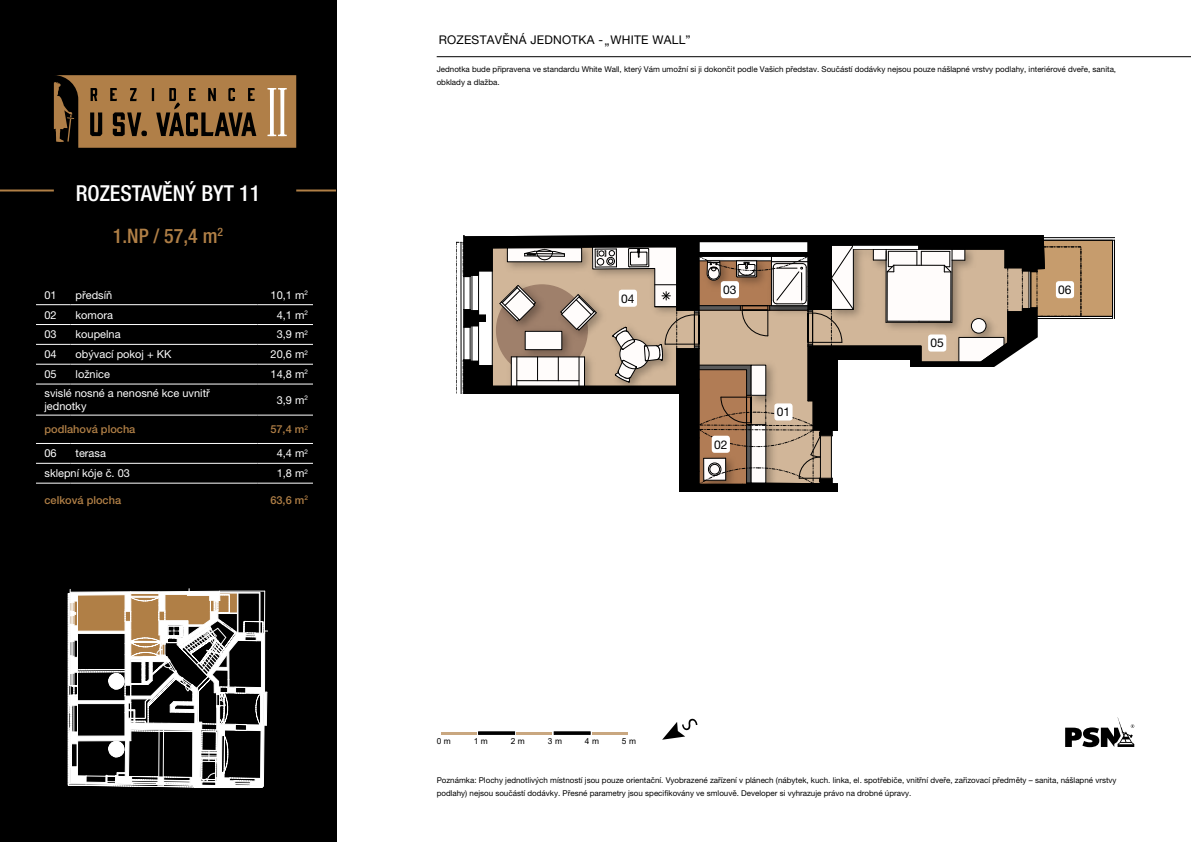
<style>
.page{position:relative;width:1191px;height:842px;background:#fff}
.page>*{position:absolute;margin:0;border:0;box-sizing:border-box;transform-origin:0 0}
.t1{font:500 condensed 22px "Helvetica Neue LT Pro";color:#fff}
.t2{font:500 condensed 20px "Helvetica Neue LT Pro";color:#b07f46}
.t3{font:12px "Helvetica Neue LT Pro";letter-spacing:.02em;color:#000}
.t4{font:11px/13.2px "Helvetica Neue LT Pro";color:#fff}
.t5{font:500 11px "Helvetica Neue LT Pro";color:#b07f46}
.t6{font:8.4px "Arial";color:#000}
.t7{font:8px/12.5px "Helvetica Neue LT Pro";color:#000}
</style>
<div class="page">
<svg style="left:1065px;top:717px;width:69px;height:30px"></svg>
<div style="left:0;top:0;width:336px;height:842px;background:#000"></div>
<hr style="left:437px;top:56px;width:754px;height:1px;background:#000">
<hr style="left:441px;top:732px;width:36px;height:2px;background:#c9a780">
<hr style="left:516px;top:732px;width:36px;height:2px;background:#c9a780">
<hr style="left:478px;top:732px;width:37px;height:2px;background:#000">
<hr style="left:554px;top:732px;width:36px;height:2px;background:#000">
<hr style="left:592px;top:732px;width:36px;height:2px;background:#c9a780">
<svg style="left:662px;top:718px;width:35px;height:22px"></svg>
<svg style="left:456px;top:56px;width:667px;height:436px"></svg>
<svg style="left:54px;top:75px;width:242px;height:73px"></svg>
<hr style="left:296px;top:189px;width:40px;height:2px;background:#b07f46">
<hr style="left:0;top:189px;width:54px;height:2px;background:#b07f46">
<svg style="left:68px;top:589px;width:200px;height:199px"></svg>
<hr style="left:36px;top:304px;width:35px;height:1px;background:#fff">
<hr style="left:71px;top:304px;width:187px;height:1px;background:#fff">
<hr style="left:258px;top:304px;width:55px;height:1px;background:#fff">
<hr style="left:36px;top:324px;width:35px;height:1px;background:#fff">
<hr style="left:71px;top:324px;width:187px;height:1px;background:#fff">
<hr style="left:258px;top:324px;width:55px;height:1px;background:#fff">
<hr style="left:36px;top:344px;width:35px;height:1px;background:#fff">
<hr style="left:71px;top:344px;width:187px;height:1px;background:#fff">
<hr style="left:258px;top:344px;width:55px;height:1px;background:#fff">
<hr style="left:36px;top:364px;width:35px;height:1px;background:#fff">
<hr style="left:71px;top:364px;width:187px;height:1px;background:#fff">
<hr style="left:258px;top:364px;width:55px;height:1px;background:#fff">
<hr style="left:36px;top:384px;width:35px;height:1px;background:#fff">
<hr style="left:71px;top:384px;width:187px;height:1px;background:#fff">
<hr style="left:258px;top:384px;width:55px;height:1px;background:#fff">
<hr style="left:36px;top:415px;width:35px;height:1px;background:#fff">
<hr style="left:71px;top:415px;width:187px;height:1px;background:#fff">
<hr style="left:258px;top:415px;width:55px;height:1px;background:#fff">
<hr style="left:36px;top:443px;width:35px;height:1px;background:#fff">
<hr style="left:71px;top:443px;width:187px;height:1px;background:#fff">
<hr style="left:258px;top:443px;width:55px;height:1px;background:#fff">
<hr style="left:36px;top:463px;width:35px;height:1px;background:#fff">
<hr style="left:71px;top:463px;width:187px;height:1px;background:#fff">
<hr style="left:258px;top:463px;width:55px;height:1px;background:#fff">
<hr style="left:36px;top:483px;width:35px;height:1px;background:#fff">
<hr style="left:71px;top:483px;width:187px;height:1px;background:#fff">
<hr style="left:258px;top:483px;width:55px;height:1px;background:#fff">
<div style="left:774px;top:403px;width:18px;height:17px;background:#fff;border-radius:3px"></div>
<div style="left:711px;top:436px;width:19px;height:17px;background:#fff;border-radius:3px"></div>
<div style="left:721px;top:281px;width:18px;height:17px;background:#fff;border-radius:3px"></div>
<div style="left:619px;top:290px;width:18px;height:17px;background:#fff;border-radius:3px"></div>
<div style="left:928px;top:334px;width:18px;height:18px;background:#fff;border-radius:3px"></div>
<div style="left:1056px;top:281px;width:18px;height:17px;background:#fff;border-radius:3px"></div>
<h1 class="t1" style="left:76px;top:180px;width:186px">ROZESTAVĚNÝ BYT 11</h1>
<h2 class="t2" style="left:113px;top:224px;width:112px">1.NP / 57,4 m<sup>2</sup></h2>
<h3 class="t4" style="left:45px;top:288px;width:14px">01</h3>
<h3 class="t4" style="left:76px;top:288px;width:38px">předsíň</h3>
<h3 class="t4" style="left:270px;top:288px;width:39px">10,1 m<sup>2</sup></h3>
<h3 class="t4" style="left:45px;top:308px;width:14px">02</h3>
<h3 class="t4" style="left:76px;top:308px;width:39px">komora</h3>
<h3 class="t4" style="left:277px;top:308px;width:33px">4,1 m<sup>2</sup></h3>
<h3 class="t4" style="left:45px;top:328px;width:14px">03</h3>
<h3 class="t4" style="left:76px;top:328px;width:47px">koupelna</h3>
<h3 class="t4" style="left:277px;top:328px;width:33px">3,9 m<sup>2</sup></h3>
<h3 class="t4" style="left:45px;top:348px;width:14px">04</h3>
<h3 class="t4" style="left:76px;top:348px;width:97px">obývací pokoj + KK</h3>
<h3 class="t4" style="left:270px;top:348px;width:39px">20,6 m<sup>2</sup></h3>
<h3 class="t4" style="left:45px;top:367px;width:14px">05</h3>
<h3 class="t4" style="left:76px;top:367px;width:36px">ložnice</h3>
<h3 class="t4" style="left:270px;top:367px;width:39px">14,8 m<sup>2</sup></h3>
<h3 class="t4" style="left:45px;top:386px;width:167px">svislé nosné a nenosné kce uvnitř jednotky</h3>
<h3 class="t4" style="left:277px;top:393px;width:33px">3,9 m<sup>2</sup></h3>
<h3 class="t5" style="left:45px;top:423px;width:92px">podlahová plocha</h3>
<h3 class="t5" style="left:270px;top:423px;width:39px">57,4 m<sup>2</sup></h3>
<h3 class="t4" style="left:45px;top:447px;width:14px">06</h3>
<h3 class="t4" style="left:76px;top:447px;width:32px">terasa</h3>
<h3 class="t4" style="left:277px;top:447px;width:33px">4,4 m<sup>2</sup></h3>
<h3 class="t4" style="left:45px;top:466px;width:87px">sklepní kóje č. 03</h3>
<h3 class="t4" style="left:277px;top:466px;width:33px">1,8 m<sup>2</sup></h3>
<h3 class="t5" style="left:45px;top:493px;width:78px">celková plocha</h3>
<h3 class="t5" style="left:270px;top:493px;width:39px">63,6 m<sup>2</sup></h3>
<h3 class="t3" style="left:439px;top:33px;width:253px">ROZESTAVĚNÁ JEDNOTKA - WHITE WALL”</h3>
<h3 class="t3" style="left:604px;top:40px;width:7px">”</h3>
<p class="t7" style="left:437px;top:63px;width:681px">Jednotka bude připravena ve standardu White Wall, který Vám umožní si ji dokončit podle Vašich představ. Součástí dodávky nejsou pouze nášlapné vrstvy podlahy, interiérové dveře, sanita, obklady a dlažba.</p>
<h3 class="t3" style="left:621px;top:291px;width:15px">04</h3>
<h3 class="t3" style="left:723px;top:282px;width:15px">03</h3>
<h3 class="t3" style="left:714px;top:437px;width:15px">02</h3>
<h3 class="t3" style="left:776px;top:405px;width:15px">01</h3>
<p class="t6" style="left:437px;top:735px;width:16px">0 m</p>
<p class="t6" style="left:474px;top:735px;width:16px">1 m</p>
<p class="t6" style="left:511px;top:735px;width:16px">2 m</p>
<p class="t6" style="left:548px;top:735px;width:16px">3 m</p>
<p class="t6" style="left:585px;top:735px;width:16px">4 m</p>
<p class="t6" style="left:622px;top:735px;width:16px">5 m</p>
<h3 class="t3" style="left:930px;top:336px;width:15px">05</h3>
<h3 class="t3" style="left:1058px;top:282px;width:15px">06</h3>
<p class="t7" style="left:437px;top:774px;width:681px">Poznámka: Plochy jednotlivých místností jsou pouze orientační. Vyobrazené zařízení v plánech (nábytek, kuch. linka, el. spotřebiče, vnitřní dveře, zařizovací předměty – sanita, nášlapné vrstvy podlahy) nejsou součástí dodávky. Přesné parametry jsou specifikovány ve smlouvě. Developer si vyhrazuje právo na drobné úpravy.</p>
</div>
